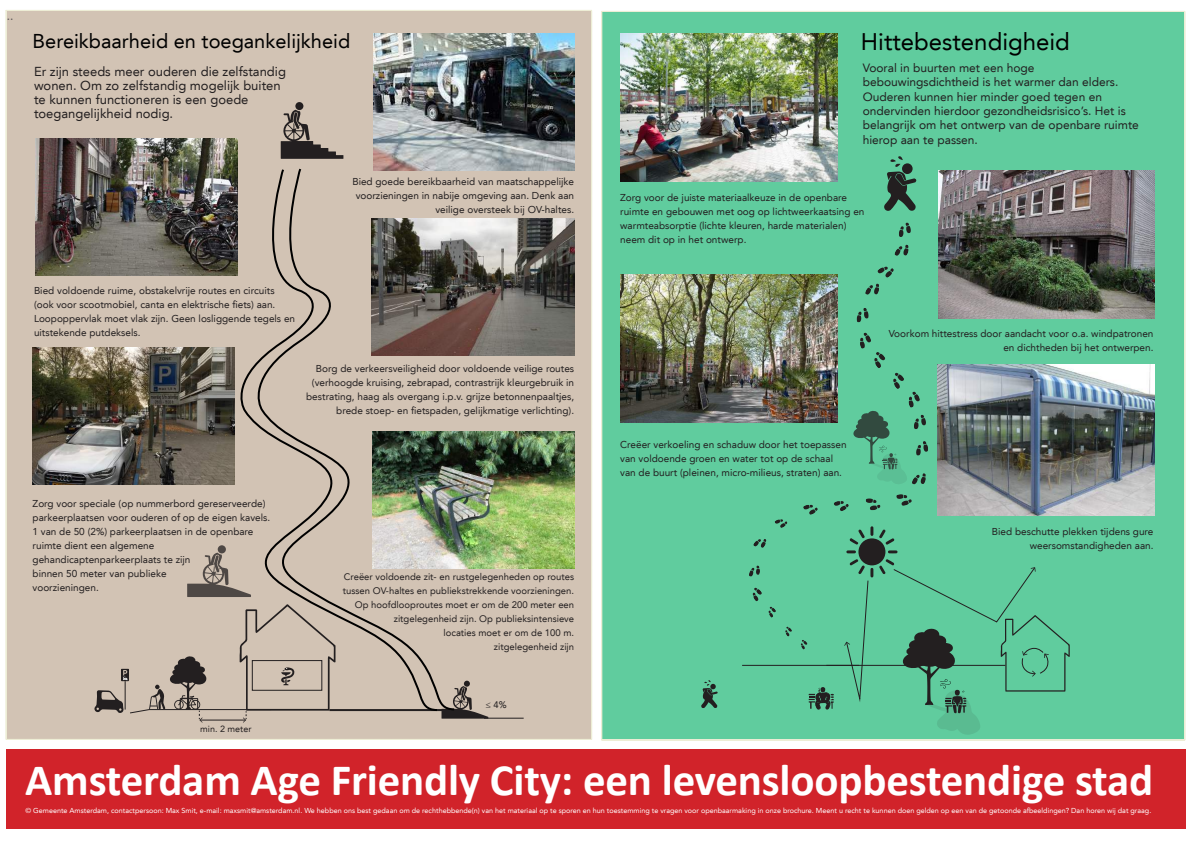
<style>
.page{position:relative;width:1191px;height:842px;background:#fff}
.page>*{position:absolute;margin:0;border:0;box-sizing:border-box;transform-origin:0 0}
.t1{font:700 45px "Calibri";letter-spacing:-.005em;color:#fff}
.t2{font:24px "Avenir LT";color:#000}
.t3{font:20px "Avenir LT";color:#000}
.t4{font:13px/14px "Avenir LT";color:#231f20}
.t5{font:12px/14.4px "Avenir LT";color:#231f20}
.t6{font:10px/14px "Avenir LT";color:#231f20;text-align:right}
.t7{font:9.5px/14px "Avenir LT";color:#231f20;text-align:right}
.t8{font:9px "Avenir LT";color:#231f20}
.t9{font:7.2px "Avenir LT";color:#fff}
.t10{font:4.6px "Myriad Pro";color:#231f20}
</style>
<div class="page">
<div style="left:601px;top:11px;width:584px;height:730px;background:#60cc9e"></div>
<div style="left:5px;top:10px;width:587px;height:730px;background:#d2c3b4"></div>
<img style="left:620px;top:34px;width:217px;height:147px">
<img style="left:938px;top:171px;width:217px;height:148px">
<img style="left:620px;top:275px;width:217px;height:147px">
<div style="left:858px;top:538px;width:27px;height:27px;background:#231f20;border-radius:50%"></div>
<svg style="left:846px;top:526px;width:27px;height:27px"></svg>
<svg style="left:879px;top:529px;width:18px;height:24px"></svg>
<svg style="left:844px;top:559px;width:29px;height:145px;background:#5bbe94"></svg>
<hr style="left:826px;top:665px;width:179px;height:1px;background:#231f20">
<hr style="left:742px;top:665px;width:117px;height:1px;background:#231f20">
<svg style="left:701px;top:680px;width:16px;height:28px"></svg>
<svg style="left:808px;top:687px;width:26px;height:23px"></svg>
<svg style="left:879px;top:559px;width:190px;height:176px;background:#5abd93"></svg>
<svg style="left:441px;top:681px;width:47px;height:38px"></svg>
<img style="left:373px;top:33px;width:201px;height:138px">
<img style="left:33px;top:348px;width:196px;height:136px">
<img style="left:456px;top:432px;width:118px;height:136px">
<img style="left:456px;top:218px;width:118px;height:138px">
<div style="left:7px;top:749px;width:1179px;height:80px;background:#d1232a"></div>
<img style="left:35px;top:139px;width:202px;height:137px">
<svg style="left:94px;top:604px;width:241px;height:119px;background:#c0b2a5"></svg>
<div style="left:218px;top:545px;width:8px;height:8px;background:#4e4845;border-radius:50%"></div>
<svg style="left:187px;top:553px;width:42px;height:44px;background:#93887e"></svg>
<img style="left:937px;top:365px;width:217px;height:150px">
<svg style="left:883px;top:156px;width:33px;height:55px;background:#437c63"></svg>
<hr style="left:484px;top:718px;width:39px;height:1px;background:#231f20">
<svg style="left:898px;top:222px;width:13px;height:15px"></svg>
<svg style="left:894px;top:244px;width:15px;height:13px"></svg>
<svg style="left:864px;top:266px;width:30px;height:29px"></svg>
<svg style="left:856px;top:308px;width:12px;height:14px"></svg>
<svg style="left:896px;top:493px;width:16px;height:13px"></svg>
<svg style="left:865px;top:498px;width:15px;height:12px"></svg>
<svg style="left:833px;top:500px;width:16px;height:12px"></svg>
<svg style="left:802px;top:504px;width:16px;height:11px"></svg>
<svg style="left:774px;top:519px;width:14px;height:9px"></svg>
<svg style="left:752px;top:538px;width:15px;height:10px"></svg>
<svg style="left:748px;top:565px;width:12px;height:12px"></svg>
<svg style="left:752px;top:587px;width:10px;height:15px"></svg>
<svg style="left:853px;top:332px;width:75px;height:153px;background:#59b990"></svg>
<svg style="left:768px;top:606px;width:8px;height:12px"></svg>
<svg style="left:800px;top:639px;width:8px;height:11px"></svg>
<svg style="left:784px;top:626px;width:8px;height:11px"></svg>
<svg style="left:229px;top:169px;width:210px;height:543px;background:#b3a699"></svg>
<svg style="left:246px;top:168px;width:210px;height:543px;background:#b5aa9c"></svg>
<div style="left:295px;top:102px;width:8px;height:8px;background:#231f20;border-radius:50%"></div>
<svg style="left:281px;top:110px;width:62px;height:49px;background:#8d827a"></svg>
<p class="t5" style="left:7px;top:9px;width:8px">..</p>
<h3 class="t3" style="left:33px;top:30px;width:319px">Bereikbaarheid en toegankelijkheid</h3>
<h2 class="t2" style="left:861px;top:28px;width:210px">Hittebestendigheid</h2>
<h3 class="t4" style="left:34px;top:64px;width:253px">Er zijn steeds meer ouderen die zelfstandig wonen. Om zo zelfstandig mogelijk buiten te kunnen functioneren is een goede toegangelijkheid nodig.</h3>
<p class="t5" style="left:862px;top:60px;width:278px">Vooral in buurten met een hoge bebouwingsdichtheid is het warmer dan elders.<br>Ouderen kunnen hier minder goed tegen en ondervinden hierdoor gezondheidsrisico’s. Het is belangrijk om het ontwerp van de openbare ruimte hierop aan te passen.</p>
<p class="t6" style="left:352px;top:174px;width:223px">Bied goede bereikbaarheid van maatschappelijke voorzieningen in nabije omgeving aan. Denk aan veilige oversteek bij OV-haltes.</p>
<p class="t6" style="left:620px;top:191px;width:246px;text-align:left">Zorg voor de juiste materiaalkeuze in de openbare ruimte en gebouwen met oog op lichtweerkaatsing en warmteabsorptie (lichte kleuren, harde materialen) neem dit op in het ontwerp.</p>
<p class="t6" style="left:34px;top:283px;width:263px;text-align:left">Bied voldoende ruime, obstakelvrije routes en circuits (ook voor scootmobiel, canta en elektrische fiets) aan.<br>Loopoppervlak moet vlak zijn. Geen losliggende tegels en uitstekende putdeksels.</p>
<p class="t6" style="left:306px;top:362px;width:269px">Borg de verkeersveiligheid door voldoende veilige routes (verhoogde kruising, zebrapad, contrastrijk kleurgebruik in bestrating, haag als overgang i.p.v. grijze betonnenpaaltjes, brede stoep- en fietspaden, gelijkmatige verlichting).</p>
<p class="t6" style="left:33px;top:497px;width:239px;text-align:left">Zorg voor speciale (op nummerbord gereserveerde) parkeerplaatsen voor ouderen of op de eigen kavels.<br>1 van de 50 (2%) parkeerplaatsen in de openbare ruimte dient een algemene gehandicaptenparkeerplaats te zijn<br>binnen 50 meter van publieke<br>voorzieningen.</p>
<p class="t7" style="left:343px;top:570px;width:233px">Creëer voldoende zit- en rustgelegenheden op routes tussen OV-haltes en publiekstrekkende voorzieningen.<br>Op hoofdlooproutes moet er om de 200 meter een zitgelegenheid zijn. Op publieksintensieve<br>locaties moet er om de 100 m.<br>zitgelegenheid zijn</p>
<p class="t6" style="left:620px;top:438px;width:228px;text-align:left">Creëer verkoeling en schaduw door het toepassen van voldoende groen en water tot op de schaal van de buurt (pleinen, micro-milieus, straten) aan.</p>
<p class="t6" style="left:888px;top:327px;width:266px">Voorkom hittestress door aandacht voor o.a. windpatronen en dichtheden bij het ontwerpen.</p>
<p class="t6" style="left:992px;top:524px;width:163px">Bied beschutte plekken tijdens gure weersomstandigheden aan.</p>
<p class="t10" style="left:213px;top:722px;width:16px">x meter</p>
<p class="t8" style="left:200px;top:723px;width:53px">min. 2 meter</p>
<p class="t7" style="left:486px;top:698px;width:22px">≤ 4%</p>
<h1 class="t1" style="left:25px;top:751px;width:1129px">Amsterdam Age Friendly City: een levensloopbestendige stad</h1>
<p class="t9" style="left:26px;top:807px;width:1127px">© Gemeente Amsterdam, contactpersoon: Max Smit, e-mail: maxsmit@amsterdam.nl. We hebben ons best gedaan om de rechthebbende(n) van het materiaal op te sporen en hun toestemming te vragen voor openbaarmaking in onze brochure. Meent u recht te kunnen doen gelden op een van de getoonde afbeeldingen? Dan horen wij dat graag.</p>
</div>
